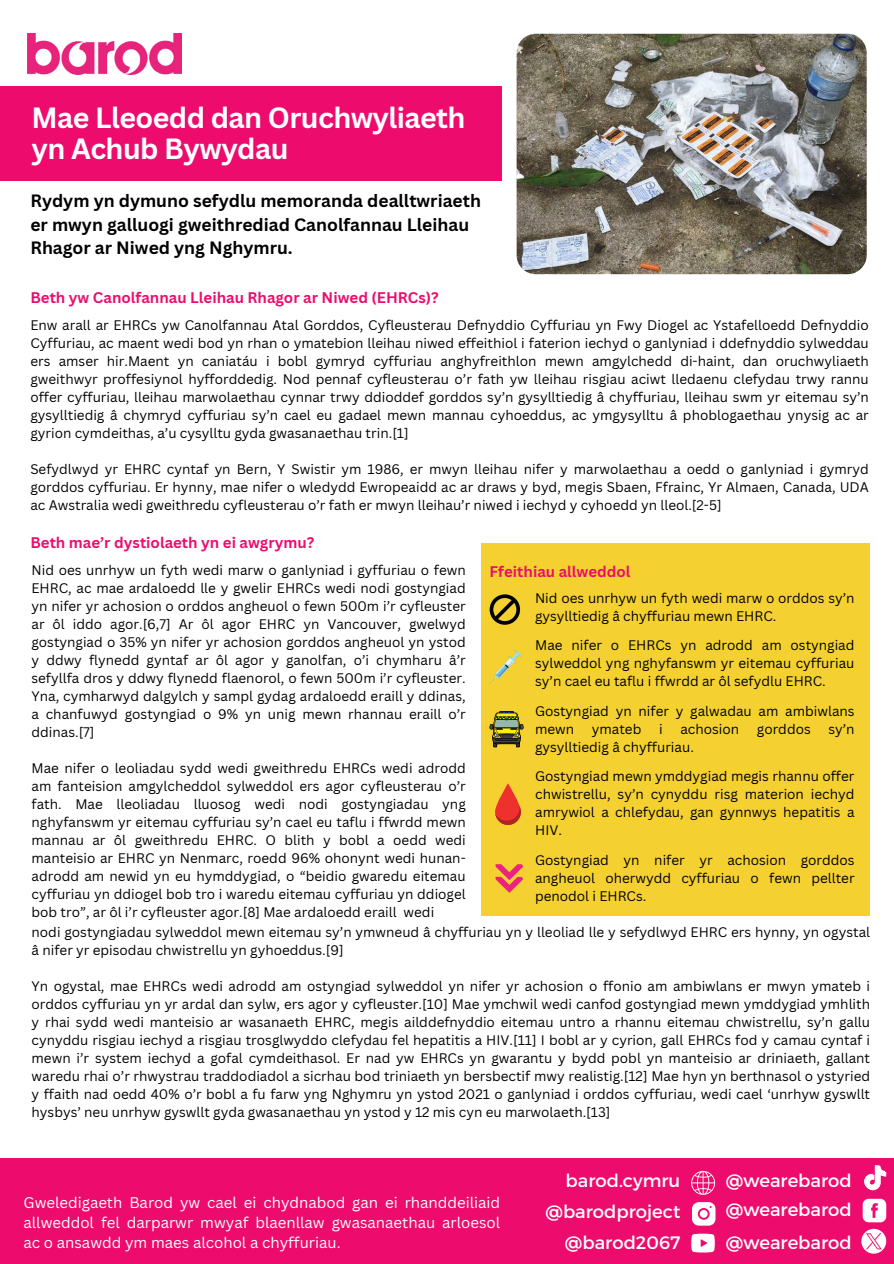
<style>
.page{position:relative;width:894px;height:1264px;background:#fff}
.page>*{position:absolute;margin:0;border:0;box-sizing:border-box;transform-origin:0 0}
.t1{font:700 28.5px/31.5px "Canva Sans";letter-spacing:-.02em;color:#fff}
.t2{font:18px "Montserrat";color:#fff}
.t3{font:700 17.4px/23.7px "Canva Sans";color:#000}
.t4{font:15px/20.2px "Canva Sans";color:#fff;text-align:justify}
.t5{font:700 15px "Canva Sans";color:#ed0c6e}
.t6{font:13.5px/18px "Canva Sans";color:#000;text-align:justify}
</style>
<div class="page">
<img style="left:516px;top:34px;width:350px;height:240px;border-radius:19px">
<div style="left:0;top:86px;width:501px;height:95px;background:#ed0c6e"></div>
<div style="left:0;top:1158px;width:893px;height:105px;background:#ed0c6e"></div>
<img style="left:27px;top:34px;width:155px;height:40px">
<svg style="left:691px;top:1233px;width:23px;height:19px"></svg>
<svg style="left:692px;top:1202px;width:23px;height:23px"></svg>
<svg style="left:864px;top:1165px;width:22px;height:25px"></svg>
<svg style="left:862px;top:1198px;width:23px;height:24px"></svg>
<svg style="left:861px;top:1228px;width:24px;height:25px"></svg>
<svg style="left:691px;top:1171px;width:24px;height:24px"></svg>
<div style="left:480px;top:542px;width:389px;height:373px;background:#f4d130"></div>
<img style="left:489px;top:650px;width:32px;height:34px">
<svg style="left:489px;top:711px;width:34px;height:36px"></svg>
<svg style="left:495px;top:783px;width:26px;height:42px"></svg>
<svg style="left:495px;top:805px;width:25px;height:20px"></svg>
<svg style="left:495px;top:864px;width:28px;height:28px"></svg>
<svg style="left:489px;top:594px;width:31px;height:30px"></svg>
<h2 class="t1" style="left:32px;top:101px;width:435px">Mae Lleoedd dan Oruchwyliaeth yn Achub Bywydau</h2>
<h4 class="t3" style="left:30px;top:188px;width:452px">Rydym yn dymuno sefydlu memoranda dealltwriaeth er mwyn galluogi gweithrediad Canolfannau Lleihau<br>Rhagor ar Niwed yng Nghymru.</h4>
<p class="t5" style="left:30px;top:287px;width:410px">Beth yw Canolfannau Lleihau Rhagor ar Niwed (EHRCs)?</p>
<p class="t6" style="left:30px;top:315px;width:839px">Enw arall ar EHRCs yw Canolfannau Atal Gorddos, Cyfleusterau Defnyddio Cyffuriau yn Fwy Diogel ac Ystafelloedd Defnyddio Cyffuriau, ac maent wedi bod yn rhan o ymatebion lleihau niwed effeithiol i faterion iechyd o ganlyniad i ddefnyddio sylweddau ers amser hir.Maent yn caniatáu i bobl gymryd cyffuriau anghyfreithlon mewn amgylchedd di-haint, dan oruchwyliaeth gweithwyr proffesiynol hyfforddedig. Nod pennaf cyfleusterau o’r fath yw lleihau risgiau aciwt lledaenu clefydau trwy rannu offer cyffuriau, lleihau marwolaethau cynnar trwy ddioddef gorddos sy’n gysylltiedig â chyffuriau, lleihau swm yr eitemau sy’n gysylltiedig â chymryd cyffuriau sy’n cael eu gadael mewn mannau cyhoeddus, ac ymgysylltu â phoblogaethau ynysig ac ar gyrion cymdeithas, a’u cysylltu gyda gwasanaethau trin.[1]</p>
<p class="t6" style="left:30px;top:459px;width:839px">Sefydlwyd yr EHRC cyntaf yn Bern, Y Swistir ym 1986, er mwyn lleihau nifer y marwolaethau a oedd o ganlyniad i gymryd gorddos cyffuriau. Er hynny, mae nifer o wledydd Ewropeaidd ac ar draws y byd, megis Sbaen, Ffrainc, Yr Almaen, Canada, UDA ac Awstralia wedi gweithredu cyfleusterau o’r fath er mwyn lleihau’r niwed i iechyd y cyhoedd yn lleol.[2-5]</p>
<p class="t5" style="left:30px;top:532px;width:285px">Beth mae’r dystiolaeth yn ei awgrymu?</p>
<p class="t6" style="left:31px;top:560px;width:435px">Nid oes unrhyw un fyth wedi marw o ganlyniad i gyffuriau o fewn EHRC, ac mae ardaloedd lle y gwelir EHRCs wedi nodi gostyngiad yn nifer yr achosion o orddos angheuol o fewn 500m i’r cyfleuster ar ôl iddo agor.[6,7] Ar ôl agor EHRC yn Vancouver, gwelwyd gostyngiad o 35% yn nifer yr achosion gorddos angheuol yn ystod y ddwy flynedd gyntaf ar ôl agor y ganolfan, o’i chymharu â’r sefyllfa dros y ddwy flynedd flaenorol, o fewn 500m i’r cyfleuster.<br>Yna, cymharwyd dalgylch y sampl gydag ardaloedd eraill y ddinas, a chanfuwyd gostyngiad o 9% yn unig mewn rhannau eraill o’r ddinas.[7]</p>
<p class="t6" style="left:31px;top:758px;width:435px">Mae nifer o leoliadau sydd wedi gweithredu EHRCs wedi adrodd am fanteision amgylcheddol sylweddol ers agor cyfleusterau o’r fath. Mae lleoliadau lluosog wedi nodi gostyngiadau yng nghyfanswm yr eitemau cyffuriau sy’n cael eu taflu i ffwrdd mewn mannau ar ôl gweithredu EHRC. O blith y bobl a oedd wedi manteisio ar EHRC yn Nenmarc, roedd 96% ohonynt wedi hunan&shy;adrodd am newid yn eu hymddygiad, o “beidio gwaredu eitemau cyffuriau yn ddiogel bob tro i waredu eitemau cyffuriau yn ddiogel bob tro”, ar ôl i’r cyfleuster agor.[8] Mae ardaloedd eraill wedi</p>
<p class="t5" style="left:489px;top:561px;width:142px">Ffeithiau allweddol</p>
<p class="t6" style="left:535px;top:588px;width:321px">Nid oes unrhyw un fyth wedi marw o orddos sy’n gysylltiedig â chyffuriau mewn EHRC.</p>
<p class="t6" style="left:535px;top:636px;width:321px">Mae nifer o EHRCs yn adrodd am ostyngiad sylweddol yng nghyfanswm yr eitemau cyffuriau sy’n cael eu taflu i ffwrdd ar ôl sefydlu EHRC.</p>
<p class="t6" style="left:535px;top:701px;width:321px">Gostyngiad yn nifer y galwadau am ambiwlans mewn</p>
<p class="t6" style="left:591px;top:719px;width:51px">ymateb</p>
<p class="t6" style="left:659px;top:719px;width:5px">i</p>
<p class="t6" style="left:680px;top:719px;width:60px">achosion</p>
<p class="t6" style="left:756px;top:719px;width:55px">gorddos</p>
<p class="t6" style="left:828px;top:719px;width:28px">sy’n</p>
<p class="t6" style="left:535px;top:737px;width:160px">gysylltiedig â chyffuriau.</p>
<p class="t6" style="left:535px;top:767px;width:321px">Gostyngiad mewn ymddygiad megis rhannu offer chwistrellu, sy’n cynyddu risg materion iechyd amrywiol a chlefydau, gan gynnwys hepatitis a HIV.</p>
<p class="t6" style="left:535px;top:850px;width:321px">Gostyngiad yn nifer yr achosion gorddos angheuol oherwydd cyffuriau o fewn pellter penodol i EHRCs.</p>
<p class="t6" style="left:32px;top:922px;width:839px">nodi gostyngiadau sylweddol mewn eitemau sy’n ymwneud â chyffuriau yn y lleoliad lle y sefydlwyd EHRC ers hynny, yn ogystal â nifer yr episodau chwistrellu yn gyhoeddus.[9]</p>
<h3 class="t6" style="left:32px;top:976px;width:839px">Yn ogystal, mae EHRCs wedi adrodd am ostyngiad sylweddol yn nifer yr achosion o ffonio am ambiwlans er mwyn ymateb i orddos cyffuriau yn yr ardal dan sylw, ers agor y cyfleuster.[10] Mae ymchwil wedi canfod gostyngiad mewn ymddygiad ymhlith y rhai sydd wedi manteisio ar wasanaeth EHRC, megis ailddefnyddio eitemau untro a rhannu eitemau chwistrellu, sy’n gallu cynyddu risgiau iechyd a risgiau trosglwyddo clefydau fel hepatitis a HIV.[11] I bobl ar y cyrion, gall EHRCs fod y camau cyntaf i mewn i’r system iechyd a gofal cymdeithasol. Er nad yw EHRCs yn gwarantu y bydd pobl yn manteisio ar driniaeth, gallant waredu rhai o’r rhwystrau traddodiadol a sicrhau bod triniaeth yn bersbectif mwy realistig.[12] Mae hyn yn berthnasol o ystyried y ffaith nad oedd 40% o’r bobl a fu farw yng Nghymru yn ystod 2021 o ganlyniad i orddos cyffuriau, wedi cael ‘unrhyw gyswllt hysbys’ neu unrhyw gyswllt gyda gwasanaethau yn ystod y 12 mis cyn eu marwolaeth.[13]</h3>
<h3 class="t4" style="left:24px;top:1191px;width:478px">Gweledigaeth Barod yw cael ei chydnabod gan ei rhanddeiliaid allweddol fel darparwr mwyaf blaenllaw gwasanaethau arloesol ac o ansawdd ym maes alcohol a chyffuriau.</h3>
<p class="t2" style="left:565px;top:1168px;width:116px">barod.cymru</p>
<h4 class="t2" style="left:725px;top:1168px;width:127px">@wearebarod</h4>
<p class="t2" style="left:725px;top:1197px;width:127px">@wearebarod</p>
<p class="t2" style="left:725px;top:1230px;width:127px">@wearebarod</p>
<p class="t2" style="left:545px;top:1199px;width:136px">@barodproject</p>
<h4 class="t2" style="left:564px;top:1230px;width:117px">@barod2067</h4>
</div>
